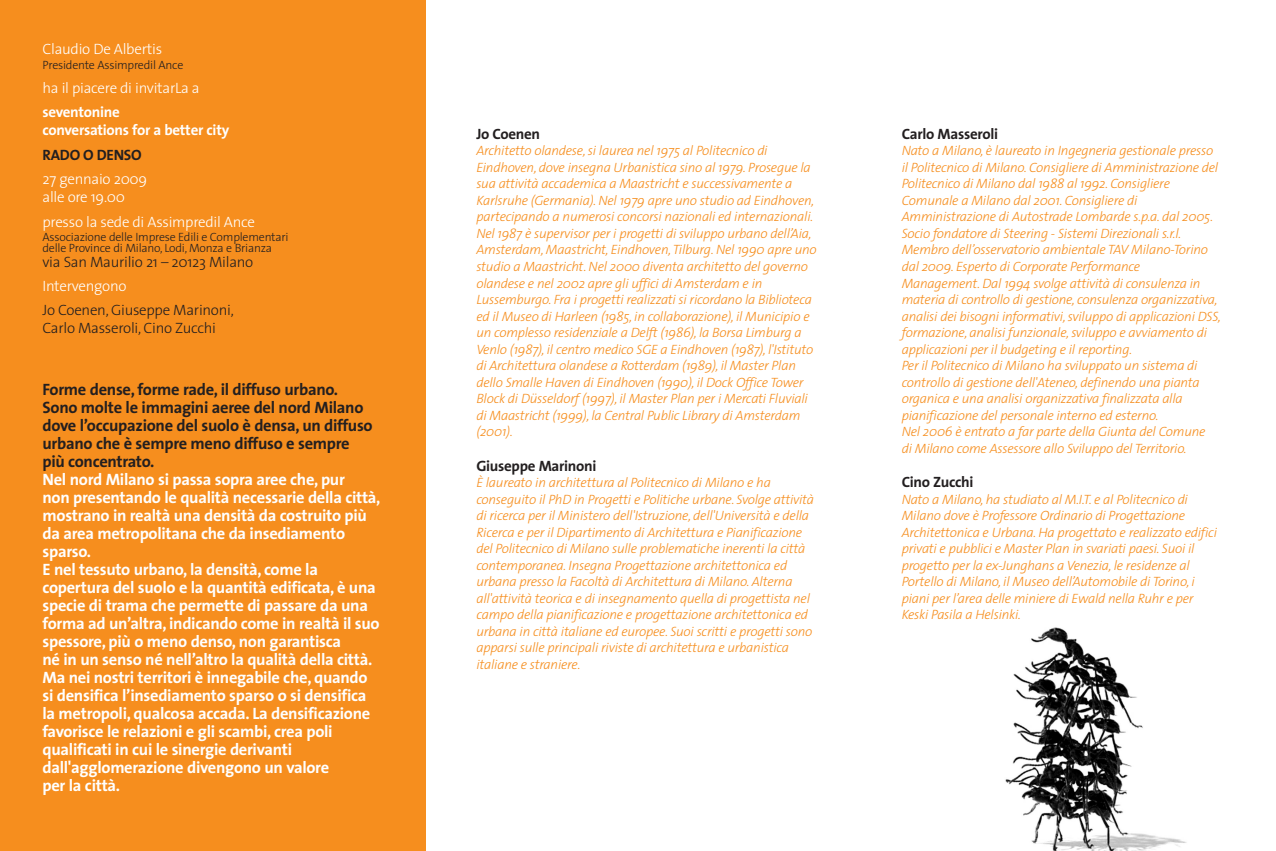
<style>
.page{position:relative;width:1276px;height:851px;background:#fff}
.page>*{position:absolute;margin:0;border:0;box-sizing:border-box;transform-origin:0 0}
.t1{font:700 16.5px/18px "The Sans";letter-spacing:-.02em;color:#fff}
.t2{font:700 16.5px/18px "The Sans";letter-spacing:-.02em;color:#231f20}
.t3{font:300 15px/18px "The Sans";letter-spacing:-.02em;color:#fff}
.t4{font:300 15px/18px "The Sans";letter-spacing:-.02em;color:#231f20}
.t5{font:700 15px "The Sans";letter-spacing:-.02em;color:#231f20}
.t6{font:700 15px/18px "The Sans";letter-spacing:-.02em;color:#fff}
.t7{font:italic 300 13.5px/16.5px "The Sans";letter-spacing:-.02em;color:#f68e1e}
.t8{font:300 12px/10.5px "The Sans";letter-spacing:-.02em;color:#231f20}
</style>
<div class="page">
<div style="left:0;top:0;width:425px;height:850px;background:#f68e1e"></div>
<img style="left:1005px;top:627px;width:182px;height:223px">
<p class="t3" style="left:43px;top:41px;width:121px">Claudio De Albertis</p>
<p class="t8" style="left:43px;top:60px;width:142px">Presidente Assimpredil Ance</p>
<p class="t3" style="left:43px;top:80px;width:159px">ha il piacere di invitarLa a</p>
<p class="t6" style="left:43px;top:105px;width:188px">seventonine<br>conversations for a better city</p>
<p class="t5" style="left:43px;top:149px;width:101px">RADO O DENSO</p>
<p class="t3" style="left:43px;top:171px;width:106px">27 gennaio 2009 alle ore 19.00</p>
<p class="t3" style="left:43px;top:214px;width:214px">presso la sede di Assimpredil Ance</p>
<p class="t8" style="left:43px;top:233px;width:247px">Associazione delle Imprese Edili e Complementari delle Province di Milano, Lodi, Monza e Brianza</p>
<p class="t4" style="left:43px;top:254px;width:212px">via San Maurilio 21 – 20123 Milano</p>
<p class="t3" style="left:43px;top:278px;width:86px">Intervengono</p>
<p class="t4" style="left:43px;top:303px;width:193px">Jo Coenen, Giuseppe Marinoni,<br>Carlo Masseroli, Cino Zucchi</p>
<p class="t2" style="left:43px;top:381px;width:332px">Forme dense, forme rade, il diffuso urbano.<br>Sono molte le immagini aeree del nord Milano dove l’occupazione del suolo è densa, un diffuso urbano che è sempre meno diffuso e sempre più concentrato.</p>
<p class="t1" style="left:43px;top:471px;width:339px">Nel nord Milano si passa sopra aree che, pur<br>non presentando le qualità necessarie della città, mostrano in realtà una densità da costruito più da area metropolitana che da insediamento sparso.<br>E nel tessuto urbano, la densità, come la copertura del suolo e la quantità edificata, è una specie di trama che permette di passare da una forma ad un’altra, indicando come in realtà il suo spessore, più o meno denso, non garantisca<br>né in un senso né nell’altro la qualità della città.<br>Ma nei nostri territori è innegabile che, quando si densifica l’insediamento sparso o si densifica la metropoli, qualcosa accada. La densificazione favorisce le relazioni e gli scambi, crea poli qualificati in cui le sinergie derivanti dall'agglomerazione divengono un valore<br>per la città.</p>
<p class="t5" style="left:476px;top:128px;width:65px">Jo Coenen</p>
<p class="t7" style="left:476px;top:144px;width:342px">Architetto olandese, si laurea nel 1975 al Politecnico di Eindhoven, dove insegna Urbanistica sino al 1979. Prosegue la sua attività accademica a Maastricht e successivamente a Karlsruhe (Germania). Nel 1979 apre uno studio ad Eindhoven, partecipando a numerosi concorsi nazionali ed internazionali.<br>Nel 1987 è supervisor per i progetti di sviluppo urbano dell’Aia, Amsterdam, Maastricht, Eindhoven, Tilburg. Nel 1990 apre uno studio a Maastricht. Nel 2000 diventa architetto del governo olandese e nel 2002 apre gli uffici di Amsterdam e in Lussemburgo. Fra i progetti realizzati si ricordano la Biblioteca ed il Museo di Harleen (1985, in collaborazione), il Municipio e un complesso residenziale a Delft (1986), la Borsa Limburg a Venlo (1987), il centro medico SGE a Eindhoven (1987), l'Istituto di Architettura olandese a Rotterdam (1989), il Master Plan dello Smalle Haven di Eindhoven (1990), il Dock Office Tower Block di Düsseldorf (1997), il Master Plan per i Mercati Fluviali di Maastricht (1999), la Central Public Library di Amsterdam (2001).</p>
<p class="t5" style="left:476px;top:459px;width:122px">Giuseppe Marinoni</p>
<p class="t7" style="left:476px;top:475px;width:339px">È laureato in architettura al Politecnico di Milano e ha conseguito il PhD in Progetti e Politiche urbane. Svolge attività di ricerca per il Ministero dell'Istruzione, dell'Università e della Ricerca e per il Dipartimento di Architettura e Pianificazione del Politecnico di Milano sulle problematiche inerenti la città contemporanea. Insegna Progettazione architettonica ed urbana presso la Facoltà di Architettura di Milano. Alterna all'attività teorica e di insegnamento quella di progettista nel campo della pianificazione e progettazione architettonica ed urbana in città italiane ed europee. Suoi scritti e progetti sono apparsi sulle principali riviste di architettura e urbanistica italiane e straniere.</p>
<p class="t5" style="left:901px;top:128px;width:98px">Carlo Masseroli</p>
<p class="t7" style="left:901px;top:144px;width:320px">Nato a Milano, è laureato in Ingegneria gestionale presso il Politecnico di Milano. Consigliere di Amministrazione del Politecnico di Milano dal 1988 al 1992. Consigliere Comunale a Milano dal 2001. Consigliere di Amministrazione di Autostrade Lombarde s.p.a. dal 2005.<br>Socio fondatore di Steering - Sistemi Direzionali s.r.l.<br>Membro dell’osservatorio ambientale TAV Milano-Torino dal 2009. Esperto di Corporate Performance Management. Dal 1994 svolge attività di consulenza in materia di controllo di gestione, consulenza organizzativa, analisi dei bisogni informativi, sviluppo di applicazioni DSS, formazione, analisi funzionale, sviluppo e avviamento di applicazioni per il budgeting e il reporting.<br>Per il Politecnico di Milano ha sviluppato un sistema di controllo di gestione dell'Ateneo, definendo una pianta organica e una analisi organizzativa finalizzata alla pianificazione del personale interno ed esterno.<br>Nel 2006 è entrato a far parte della Giunta del Comune<br>di Milano come Assessore allo Sviluppo del Territorio.</p>
<p class="t5" style="left:901px;top:476px;width:73px">Cino Zucchi</p>
<p class="t7" style="left:901px;top:492px;width:317px">Nato a Milano, ha studiato al M.I.T. e al Politecnico di Milano dove è Professore Ordinario di Progettazione Architettonica e Urbana. Ha progettato e realizzato edifici privati e pubblici e Master Plan in svariati paesi. Suoi il progetto per la ex-Junghans a Venezia, le residenze al Portello di Milano, il Museo dell’Automobile di Torino, i piani per l’area delle miniere di Ewald nella Ruhr e per Keski Pasila a Helsinki.</p>
</div>
